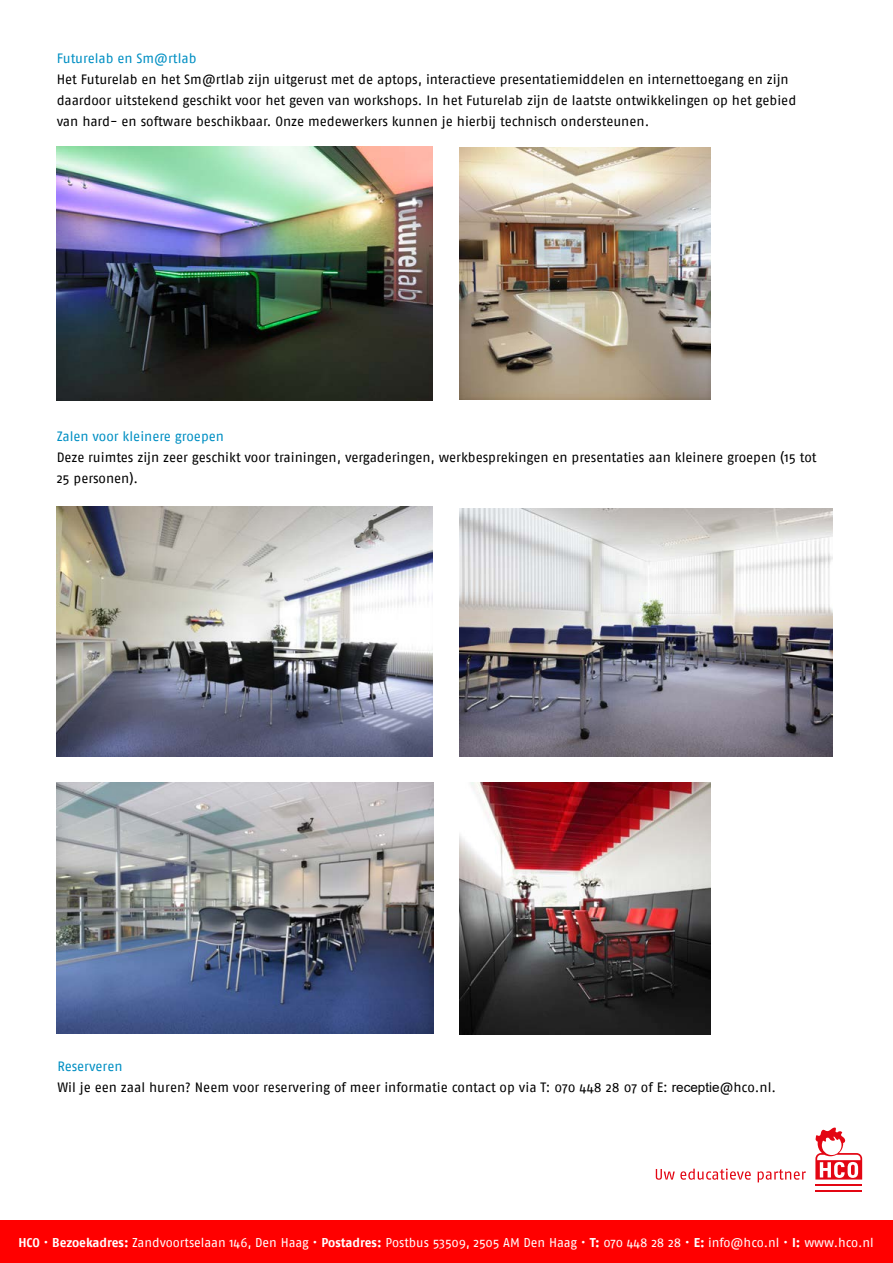
<style>
.page{position:relative;width:893px;height:1263px;background:#fff}
.page>*{position:absolute;margin:0;border:0;box-sizing:border-box;transform-origin:0 0}
.t1{font:13.5px/21px "Fago No";letter-spacing:-.005em;color:#000}
.t2{font:13.5px "Fago No";color:#008fc3}
.t3{font:12.75px "Fago No";letter-spacing:-.005em;color:#fff}
.s1{color:#008fc3}
.s2{font-family:"Arial"}
.s3{font-weight:700}
</style>
<div class="page">
<hr style="left:815px;top:1190px;width:47px;height:2px;background:#e30613">
<hr style="left:815px;top:1184px;width:47px;height:2px;background:#e30613">
<svg style="left:815px;top:1127px;width:47px;height:52px"></svg>
<svg style="left:656px;top:1168px;width:95px;height:12px"></svg>
<svg style="left:758px;top:1169px;width:48px;height:13px"></svg>
<div style="left:0;top:1220px;width:893px;height:43px;background:#f00"></div>
<img style="left:57px;top:146px;width:376px;height:255px">
<img style="left:459px;top:147px;width:252px;height:252px">
<img style="left:57px;top:506px;width:376px;height:251px">
<img style="left:459px;top:508px;width:373px;height:249px">
<img style="left:57px;top:782px;width:376px;height:251px">
<img style="left:459px;top:782px;width:252px;height:252px">
<p class="t2" style="left:57px;top:51px;width:141px">Futurelab en Sm@rtlab</p>
<p class="t1" style="left:57px;top:69px;width:741px">Het Futurelab en het Sm@rtlab zijn uitgerust met de aptops, interactieve presentatiemiddelen en internettoegang en zijn daardoor uitstekend geschikt voor het geven van workshops. In het Futurelab zijn de laatste ontwikkelingen op het gebied van hard- en software beschikbaar. Onze medewerkers kunnen je hierbij technisch ondersteunen.</p>
<p class="t2" style="left:57px;top:429px;width:169px">Zalen voor kleinere groepen</p>
<p class="t1" style="left:57px;top:447px;width:761px">Deze ruimtes zijn zeer geschikt voor trainingen, vergaderingen, werkbesprekingen en presentaties aan kleinere groepen (15 tot<br>25 personen).</p>
<p class="t1" style="left:57px;top:1056px;width:720px"><span class="s1">Reserveren<br></span>Wil je een zaal huren? Neem voor reservering of meer informatie contact op via T: 070 448 28 07 of E: <span class="s2">receptie</span>@hco.nl.</p>
<p class="t3" style="left:18px;top:1235px;width:857px"><span class="s3">HCO</span> • <span class="s3">Bezoekadres:</span> Zandvoortselaan 146, Den Haag • <span class="s3">Postadres:</span> Postbus 53509, 2505 AM Den Haag • <span class="s3">T:</span> 070 448 28 28 • <span class="s3">E:</span> info@hco.nl • <span class="s3">I:</span> www.hco.nl</p>
</div>
